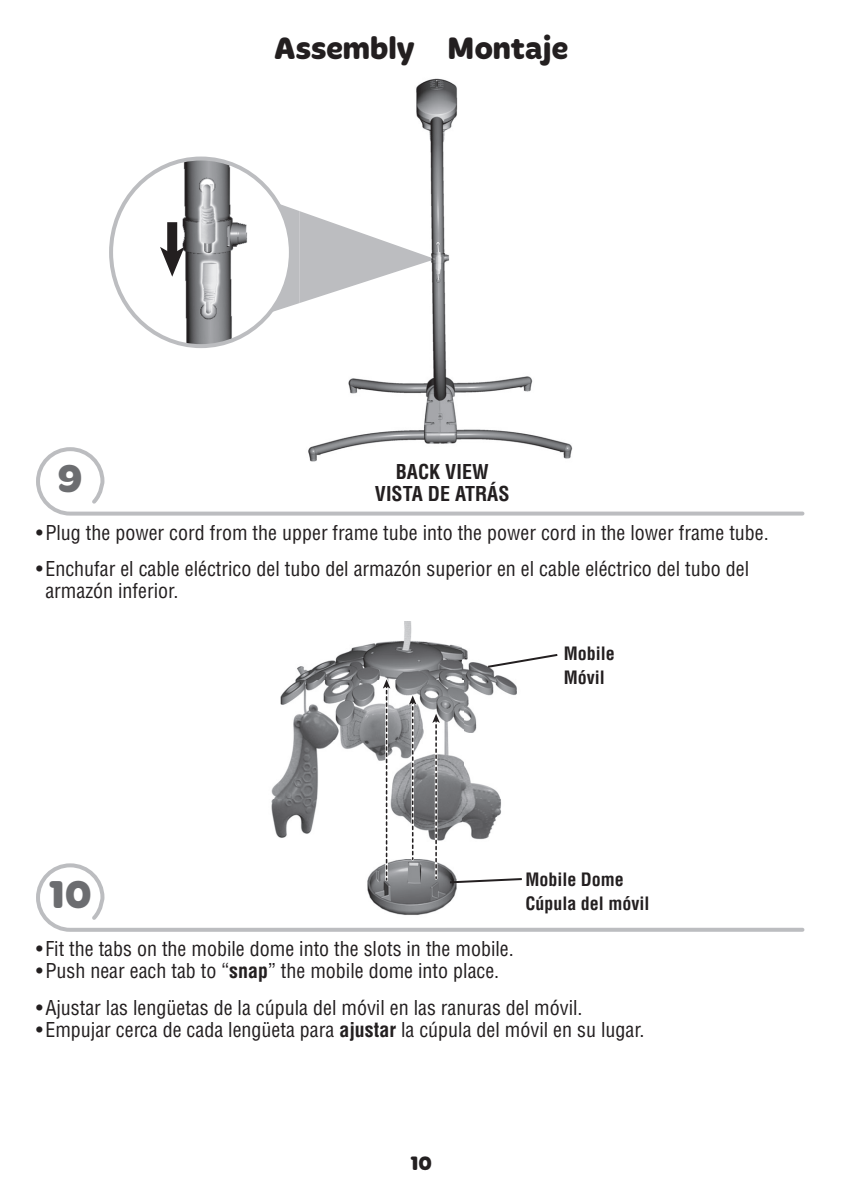
<style>
.page{position:relative;width:842px;height:1191px;background:#fff}
.page>*{position:absolute;margin:0;border:0;box-sizing:border-box;transform-origin:0 0}
.t1{font:700 40px "Merge Pro";color:#6c6d70}
.t2{font:700 32px "Merge Pro";color:#231f20}
.t3{font:condensed 20px/22px "Helvetica LT Std";color:#231f20}
.t4{font:700 condensed 20px/22px "Helvetica LT Std";color:#231f20;text-align:center}
.t5{font:700 20px "Merge Pro";color:#231f20}
.t6{font:700 condensed 18px/24.4px "Helvetica LT Std";color:#231f20}
.s1{font-weight:700}
</style>
<div class="page">
<img style="left:271px;top:621px;width:246px;height:240px">
<svg style="left:431px;top:712px;width:10px;height:149px"></svg>
<svg style="left:382px;top:677px;width:9px;height:184px"></svg>
<svg style="left:408px;top:694px;width:9px;height:165px"></svg>
<img style="left:318px;top:78px;width:253px;height:367px">
<svg style="left:270px;top:203px;width:29px;height:110px"></svg>
<img style="left:299px;top:211px;width:136px;height:92px">
<img style="left:111px;top:159px;width:180px;height:187px;border-radius:50%">
<div style="left:167px;top:222px;width:10px;height:34px;background:#231f20"></div>
<svg style="left:160px;top:247px;width:24px;height:30px"></svg>
<div style="left:109px;top:157px;width:184px;height:191px;border:4px solid #bcbdc0;border-radius:50%"></div>
<svg style="left:36px;top:445px;width:769px;height:71px"></svg>
<svg style="left:36px;top:861px;width:769px;height:71px"></svg>
<svg style="left:448px;top:877px;width:76px;height:7px"></svg>
<svg style="left:486px;top:653px;width:72px;height:16px"></svg>
<h2 class="t2" style="left:274px;top:36px;width:296px">Assembly Montaje</h2>
<p class="t4" style="left:375px;top:462px;width:136px">BACK VIEW<br>VISTA DE ATRÁS</p>
<h1 class="t1" style="left:58px;top:463px;width:27px">9</h1>
<p class="t3" style="left:36px;top:524px;width:734px">• Plug the power cord from the upper frame tube into the power cord in the lower frame tube.</p>
<p class="t3" style="left:45px;top:560px;width:705px;text-indent:-9px">• Enchufar el cable eléctrico del tubo del armazón superior en el cable eléctrico del tubo del armazón inferior.</p>
<p class="t6" style="left:564px;top:642px;width:53px">Mobile<br>Móvil</p>
<p class="t6" style="left:525px;top:869px;width:126px">Mobile Dome<br>Cúpula del móvil</p>
<h1 class="t1" style="left:48px;top:879px;width:45px">10</h1>
<p class="t3" style="left:36px;top:940px;width:479px">• Fit the tabs on the mobile dome into the slots in the mobile.</p>
<p class="t3" style="left:36px;top:962px;width:465px">• Push near each tab to “<span class="s1">snap</span>” the mobile dome into place.</p>
<p class="t3" style="left:36px;top:998px;width:548px">• Ajustar las lengüetas de la cúpula del móvil en las ranuras del móvil.</p>
<p class="t3" style="left:36px;top:1020px;width:610px">• Empujar cerca de cada lengüeta para <span class="s1">ajustar</span> la cúpula del móvil en su lugar.</p>
<p class="t5" style="left:410px;top:1155px;width:23px">10</p>
</div>
